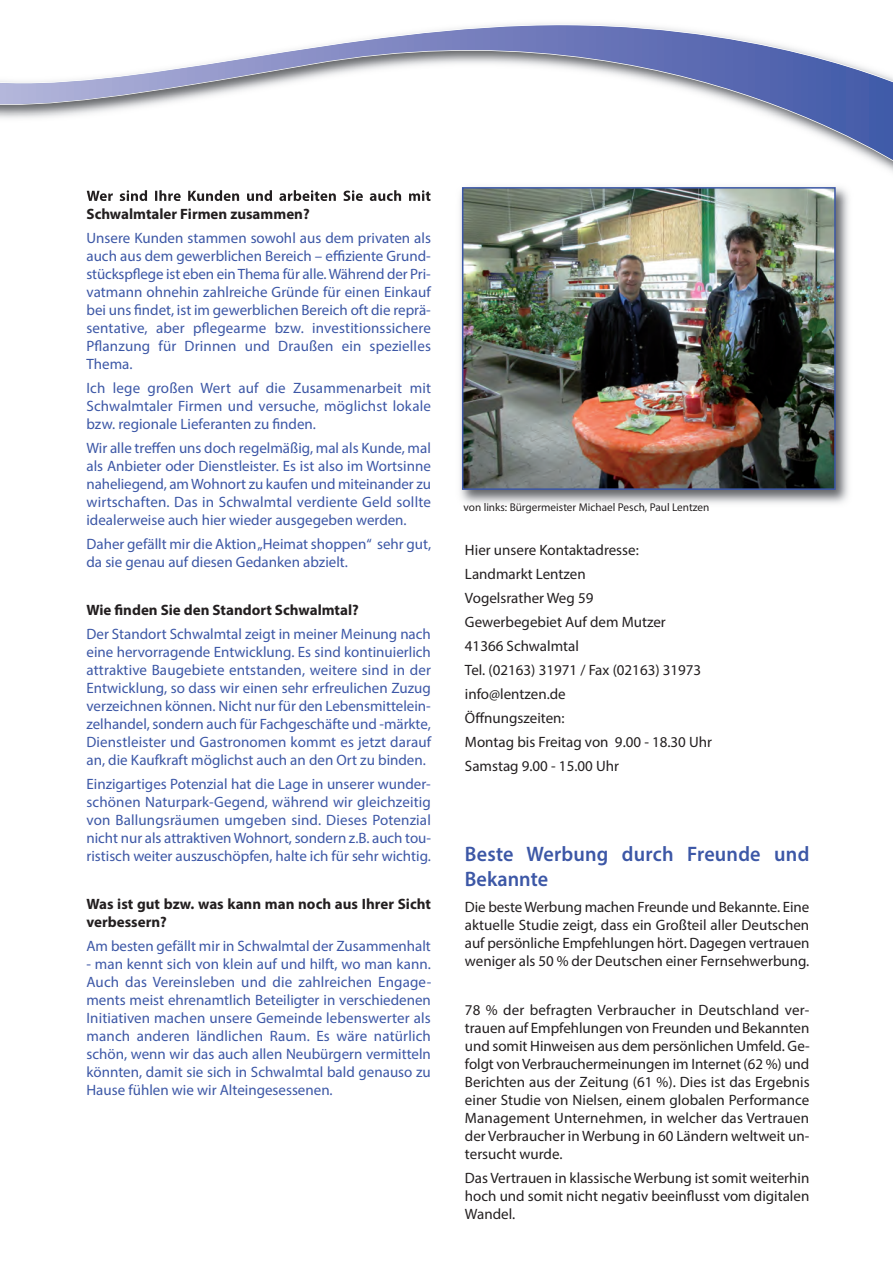
<style>
.page{position:relative;width:893px;height:1263px;background:#fff}
.page>*{position:absolute;margin:0;border:0;box-sizing:border-box;transform-origin:0 0}
.t1{font:600 21px/25.2px "Myriad Pro";letter-spacing:.01em;color:#3c57a6;scale:.96 1}
.t2{font:15px/18px "Myriad Pro";color:#3c57a6;text-align:justify}
.t3{font:15px/18px "Myriad Pro";color:#231f20;text-align:justify}
.t4{font:700 15px/18px "Myriad Pro";color:#231f20}
.t5{font:11.25px "Myriad Pro";color:#231f20}
</style>
<div class="page">
<img style="left:86px;top:190px;width:345px;height:11px">
<img style="left:87px;top:190px;width:133px;height:11px">
<svg style="left:0;top:23px;width:893px;height:149px"></svg>
<img style="left:460px;top:186px;width:389px;height:318px">
<img style="left:465px;top:190px;width:368px;height:297px">
<div style="left:462px;top:187px;width:374px;height:303px;border:2px solid #3c57a6"></div>
<p class="t4" style="left:86px;top:206px;width:225px">Schwalmtaler Firmen zusammen?</p>
<p class="t2" style="left:86px;top:230px;width:346px">Unsere Kunden stammen sowohl aus dem privaten als auch aus dem gewerblichen Bereich – effiziente Grund&shy;stückspflege ist eben ein Thema für alle. Während der Pri&shy;vatmann ohnehin zahlreiche Gründe für einen Einkauf bei uns findet, ist im gewerblichen Bereich oft die reprä&shy;sentative, aber pflegearme bzw. investitionssichere Pflanzung für Drinnen und Draußen ein spezielles Thema.</p>
<p class="t2" style="left:86px;top:380px;width:346px">Ich lege großen Wert auf die Zusammenarbeit mit Schwalmtaler Firmen und versuche, möglichst lokale bzw. regionale Lieferanten zu finden.</p>
<p class="t2" style="left:86px;top:440px;width:346px">Wir alle treffen uns doch regelmäßig, mal als Kunde, mal als Anbieter oder Dienstleister. Es ist also im Wortsinne naheliegend, am Wohnort zu kaufen und miteinander zu wirtschaften. Das in Schwalmtal verdiente Geld sollte idealerweise auch hier wieder ausgegeben werden.</p>
<p class="t2" style="left:86px;top:536px;width:346px">Daher gefällt mir die Aktion „Heimat shoppen“ sehr gut, da sie genau auf diesen Gedanken abzielt.</p>
<p class="t4" style="left:86px;top:602px;width:274px">Wie finden Sie den Standort Schwalmtal?</p>
<p class="t2" style="left:86px;top:626px;width:346px">Der Standort Schwalmtal zeigt in meiner Meinung nach eine hervorragende Entwicklung. Es sind kontinuierlich attraktive Baugebiete entstanden, weitere sind in der Entwicklung, so dass wir einen sehr erfreulichen Zuzug verzeichnen können. Nicht nur für den Lebensmittelein&shy;zelhandel, sondern auch für Fachgeschäfte und -märkte, Dienstleister und Gastronomen kommt es jetzt darauf an, die Kaufkraft möglichst auch an den Ort zu binden.</p>
<p class="t2" style="left:86px;top:776px;width:346px">Einzigartiges Potenzial hat die Lage in unserer wunder&shy;schönen Naturpark-Gegend, während wir gleichzeitig von Ballungsräumen umgeben sind. Dieses Potenzial nicht nur als attraktiven Wohnort, sondern z.B. auch tou&shy;ristisch weiter auszuschöpfen, halte ich für sehr wichtig.</p>
<p class="t4" style="left:86px;top:896px;width:346px">Was ist gut bzw. was kann man noch aus Ihrer Sicht verbessern?</p>
<p class="t2" style="left:86px;top:938px;width:346px">Am besten gefällt mir in Schwalmtal der Zusammenhalt</p>
<p class="t2" style="left:86px;top:956px;width:346px">- man kennt sich von klein auf und hilft, wo man kann.<br>Auch das Vereinsleben und die zahlreichen Engage&shy;ments meist ehrenamtlich Beteiligter in verschiedenen Initiativen machen unsere Gemeinde lebenswerter als manch anderen ländlichen Raum. Es wäre natürlich schön, wenn wir das auch allen Neubürgern vermitteln könnten, damit sie sich in Schwalmtal bald genauso zu Hause fühlen wie wir Alteingesessenen.</p>
<p class="t5" style="left:464px;top:503px;width:247px">von links: Bürgermeister Michael Pesch, Paul Lentzen</p>
<p class="t3" style="left:465px;top:539px;width:249px;line-height:24px;text-align:left">Hier unsere Kontaktadresse:<br>Landmarkt Lentzen<br>Vogelsrather Weg 59<br>Gewerbegebiet Auf dem Mutzer<br>41366 Schwalmtal<br>Tel. (02163) 31971 / Fax (02163) 31973 info@lentzen.de<br>Öffnungszeiten:<br>Montag bis Freitag von 9.00 - 18.30 Uhr<br>Samstag 9.00 - 15.00 Uhr</p>
<h1 class="t1" style="left:465px;top:842px;width:360px">Beste Werbung durch Freunde und<br>Bekannte</h1>
<p class="t3" style="left:465px;top:900px;width:346px">Die beste Werbung machen Freunde und Bekannte. Eine aktuelle Studie zeigt, dass ein Großteil aller Deutschen auf persönliche Empfehlungen hört. Dagegen vertrauen weniger als 50 % der Deutschen einer Fernsehwerbung.</p>
<p class="t3" style="left:465px;top:1002px;width:346px">78 % der befragten Verbraucher in Deutschland ver&shy;trauen auf Empfehlungen von Freunden und Bekannten und somit Hinweisen aus dem persönlichen Umfeld. Ge&shy;folgt von Verbrauchermeinungen im Internet (62 %) und Berichten aus der Zeitung (61 %). Dies ist das Ergebnis einer Studie von Nielsen, einem globalen Performance Management Unternehmen, in welcher das Vertrauen der Verbraucher in Werbung in 60 Ländern weltweit un&shy;tersucht wurde.</p>
<p class="t3" style="left:465px;top:1170px;width:346px">Das Vertrauen in klassische Werbung ist somit weiterhin hoch und somit nicht negativ beeinflusst vom digitalen Wandel.</p>
</div>
